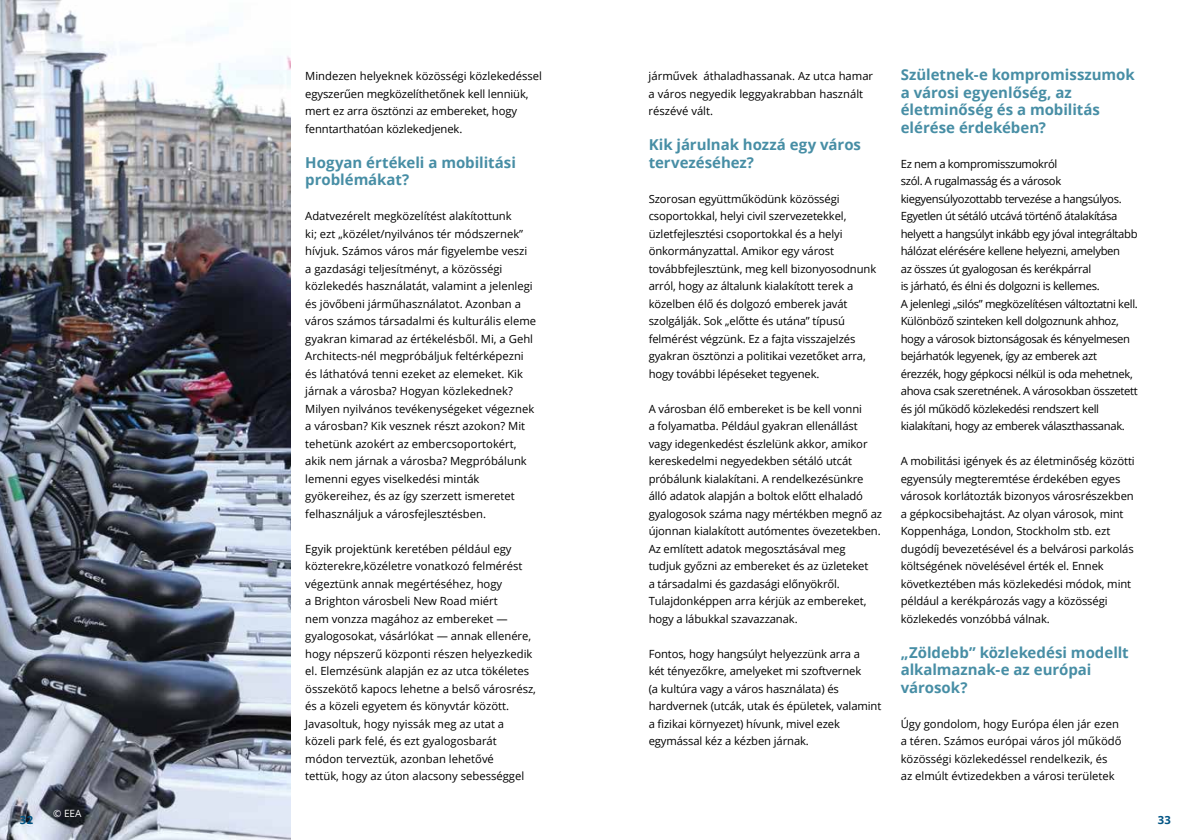
<style>
.page{position:relative;width:1191px;height:840px;background:#fff}
.page>*{position:absolute;margin:0;border:0;box-sizing:border-box;transform-origin:0 0}
.t1{font:700 15px/17.5px "Open Sans";letter-spacing:-.005em;color:#478ea5}
.t2{font:11.25px/17.5px "Open Sans";letter-spacing:-.01em;color:#000}
.t3{font:11.25px/17.5px "Open Sans";letter-spacing:-.03em;color:#000}
.t4{font:700 11.25px "Open Sans";color:#005484}
.t5{font:10px "Open Sans";color:#fff}
</style>
<div class="page">
<img style="left:0;top:0;width:290px;height:840px">
<p class="t2" style="left:305px;top:67px;width:238px">Mindezen helyeknek közösségi közlekedéssel egyszerűen megközelíthetőnek kell lenniük, mert ez arra ösztönzi az embereket, hogy fenntarthatóan közlekedjenek.</p>
<h1 class="t1" style="left:305px;top:153px;width:212px">Hogyan értékeli a mobilitási problémákat?</h1>
<p class="t2" style="left:305px;top:207px;width:232px">Adatvezérelt megközelítést alakítottunk<br>ki; ezt „közélet/nyilvános tér módszernek” hívjuk. Számos város már figyelembe veszi a gazdasági teljesítményt, a közösségi közlekedés használatát, valamint a jelenlegi és jövőbeni járműhasználatot. Azonban a város számos társadalmi és kulturális eleme gyakran kimarad az értékelésből. Mi, a Gehl Architects-nél megpróbáljuk feltérképezni és láthatóvá tenni ezeket az elemeket. Kik járnak a városba? Hogyan közlekednek?<br>Milyen nyilvános tevékenységeket végeznek a városban? Kik vesznek részt azokon? Mit tehetünk azokért az embercsoportokért, akik nem járnak a városba? Megpróbálunk lemenni egyes viselkedési minták gyökereihez, és az így szerzett ismeretet felhasználjuk a városfejlesztésben.</p>
<p class="t2" style="left:305px;top:539px;width:232px">Egyik projektünk keretében például egy közterekre,közéletre vonatkozó felmérést végeztünk annak megértéséhez, hogy<br>a Brighton városbeli New Road miért<br>nem vonzza magához az embereket — gyalogosokat, vásárlókat — annak ellenére, hogy népszerű központi részen helyezkedik el. Elemzésünk alapján ez az utca tökéletes összekötő kapocs lehetne a belső városrész, és a közeli egyetem és könyvtár között.<br>Javasoltuk, hogy nyissák meg az utat a közeli park felé, és ezt gyalogosbarát módon terveztük, azonban lehetővé<br>tettük, hogy az úton alacsony sebességgel</p>
<p class="t2" style="left:648px;top:67px;width:226px">járművek áthaladhassanak. Az utca hamar a város negyedik leggyakrabban használt részévé vált.</p>
<h1 class="t1" style="left:648px;top:135px;width:214px">Kik járulnak hozzá egy város tervezéséhez?</h1>
<p class="t2" style="left:648px;top:189px;width:229px">Szorosan együttműködünk közösségi csoportokkal, helyi civil szervezetekkel, üzletfejlesztési csoportokkal és a helyi önkormányzattal. Amikor egy várost továbbfejlesztünk, meg kell bizonyosodnunk arról, hogy az általunk kialakított terek a közelben élő és dolgozó emberek javát szolgálják. Sok „előtte és utána” típusú felmérést végzünk. Ez a fajta visszajelzés gyakran ösztönzi a politikai vezetőket arra, hogy további lépéseket tegyenek.</p>
<p class="t2" style="left:648px;top:399px;width:235px">A városban élő embereket is be kell vonni<br>a folyamatba. Például gyakran ellenállást vagy idegenkedést észlelünk akkor, amikor kereskedelmi negyedekben sétáló utcát próbálunk kialakítani. A rendelkezésünkre álló adatok alapján a boltok előtt elhaladó gyalogosok száma nagy mértékben megnő az újonnan kialakított autómentes övezetekben.<br>Az említett adatok megosztásával meg<br>tudjuk győzni az embereket és az üzleteket<br>a társadalmi és gazdasági előnyökről.<br>Tulajdonképpen arra kérjük az embereket, hogy a lábukkal szavazzanak.</p>
<p class="t2" style="left:648px;top:644px;width:234px">Fontos, hogy hangsúlyt helyezzünk arra a<br>két tényezőkre, amelyeket mi szoftvernek<br>(a kultúra vagy a város használata) és hardvernek (utcák, utak és épületek, valamint a fizikai környezet) hívunk, mivel ezek egymással kéz a kézben járnak.</p>
<h1 class="t1" style="left:900px;top:65px;width:236px">Születnek-e kompromisszumok a városi egyenlőség, az életminőség és a mobilitás elérése érdekében?</h1>
<p class="t3" style="left:900px;top:154px;width:239px">Ez nem a kompromisszumokról<br>szól. A rugalmasság és a városok kiegyensúlyozottabb tervezése a hangsúlyos.<br>Egyetlen út sétáló utcává történő átalakítása helyett a hangsúlyt inkább egy jóval integráltabb hálózat elérésére kellene helyezni, amelyben<br>az összes út gyalogosan és kerékpárral<br>is járható, és élni és dolgozni is kellemes.<br>A jelenlegi „silós” megközelítésen változtatni kell.<br>Különböző szinteken kell dolgoznunk ahhoz, hogy a városok biztonságosak és kényelmesen bejárhatók legyenek, így az emberek azt érezzék, hogy gépkocsi nélkül is oda mehetnek, ahova csak szeretnének. A városokban összetett és jól működő közlekedési rendszert kell kialakítani, hogy az emberek választhassanak.</p>
<p class="t2" style="left:900px;top:452px;width:235px">A mobilitási igények és az életminőség közötti egyensúly megteremtése érdekében egyes városok korlátozták bizonyos városrészekben a gépkocsibehajtást. Az olyan városok, mint Koppenhága, London, Stockholm stb. ezt dugódíj bevezetésével és a belvárosi parkolás költségének növelésével érték el. Ennek következtében más közlekedési módok, mint például a kerékpározás vagy a közösségi közlekedés vonzóbbá válnak.</p>
<h1 class="t1" style="left:900px;top:643px;width:230px">„Zöldebb” közlekedési modellt alkalmaznak-e az európai városok?</h1>
<p class="t2" style="left:900px;top:714px;width:222px">Úgy gondolom, hogy Európa élen jár ezen a téren. Számos európai város jól működő közösségi közlekedéssel rendelkezik, és az elmúlt évtizedekben a városi területek</p>
<p class="t5" style="left:53px;top:806px;width:30px">© EEA</p>
<p class="t4" style="left:20px;top:812px;width:15px">32</p>
<p class="t4" style="left:1157px;top:812px;width:15px">33</p>
</div>
